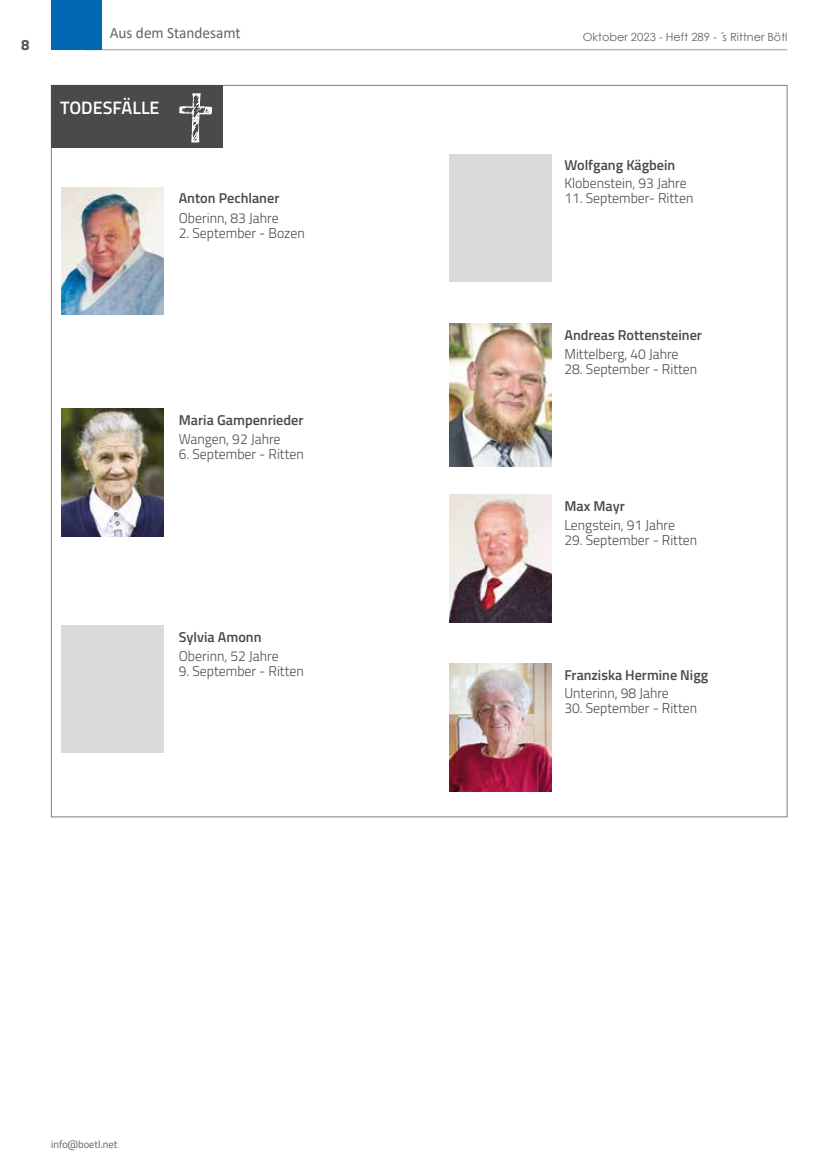
<style>
.page{position:relative;width:830px;height:1170px;background:#fff}
.page>*{position:absolute;margin:0;border:0;box-sizing:border-box;transform-origin:0 0}
.t1{font:600 18px "Titillium Web";color:#fff}
.t2{font:15.75px "Calibri";color:#636362}
.t3{font:700 15px "Titillium Web";color:#575756}
.t4{font:300 14.25px "Titillium Web";color:#4a4a49}
.t5{font:600 14.25px "Titillium Web";color:#4a4a49}
.t6{font:11.25px "Century Gothic";color:#636362}
.t7{font:10.5px "Titillium Web";color:#636362}
</style>
<div class="page">
<hr style="left:85px;top:49px;width:702px;height:1px;background:#9d9d9c">
<div style="left:51px;top:0;width:50px;height:50px;background:#0067b2"></div>
<div style="left:51px;top:85px;width:171px;height:63px;background:#4a4a49"></div>
<img style="left:62px;top:187px;width:102px;height:128px">
<svg style="left:179px;top:93px;width:33px;height:49px"></svg>
<div style="left:449px;top:154px;width:102px;height:127px;background:#dadada"></div>
<img style="left:62px;top:408px;width:102px;height:128px">
<div style="left:62px;top:625px;width:102px;height:128px;background:#dadada"></div>
<img style="left:449px;top:494px;width:102px;height:128px">
<img style="left:449px;top:663px;width:102px;height:128px">
<img style="left:449px;top:324px;width:102px;height:142px">
<p class="t3" style="left:21px;top:33px;width:10px">8</p>
<p class="t2" style="left:110px;top:22px;width:132px">Aus dem Standesamt</p>
<p class="t6" style="left:582px;top:29px;width:206px">Oktober 2023 - Heft 289 - ´s Rittner Bötl</p>
<p class="t1" style="left:60px;top:94px;width:101px">TODESFÄLLE</p>
<p class="t5" style="left:179px;top:188px;width:102px">Anton Pechlaner</p>
<p class="t4" style="left:179px;top:207px;width:101px">Oberinn, 83 Jahre</p>
<p class="t4" style="left:179px;top:222px;width:127px">2. September - Bozen</p>
<p class="t5" style="left:564px;top:154px;width:112px">Wolfgang Kägbein</p>
<p class="t4" style="left:564px;top:173px;width:124px">Klobenstein, 93 Jahre</p>
<p class="t4" style="left:564px;top:188px;width:130px">11. September- Ritten</p>
<p class="t5" style="left:179px;top:409px;width:126px">Maria Gampenrieder</p>
<p class="t4" style="left:179px;top:428px;width:103px">Wangen, 92 Jahre</p>
<p class="t4" style="left:179px;top:443px;width:126px">6. September - Ritten</p>
<p class="t5" style="left:179px;top:625px;width:84px">Sylvia Amonn</p>
<p class="t4" style="left:179px;top:645px;width:101px">Oberinn, 52 Jahre</p>
<p class="t4" style="left:179px;top:660px;width:126px">9. September - Ritten</p>
<p class="t5" style="left:564px;top:324px;width:139px">Andreas Rottensteiner</p>
<p class="t4" style="left:564px;top:344px;width:116px">Mittelberg, 40 Jahre</p>
<p class="t4" style="left:564px;top:359px;width:134px">28. September - Ritten</p>
<p class="t5" style="left:564px;top:495px;width:62px">Max Mayr</p>
<p class="t4" style="left:564px;top:514px;width:112px">Lengstein, 91 Jahre</p>
<p class="t4" style="left:564px;top:529px;width:134px">29. September - Ritten</p>
<p class="t5" style="left:564px;top:664px;width:145px">Franziska Hermine Nigg</p>
<p class="t4" style="left:564px;top:683px;width:106px">Unterinn, 98 Jahre</p>
<p class="t4" style="left:564px;top:698px;width:134px">30. September - Ritten</p>
<p class="t7" style="left:51px;top:1136px;width:68px">info@boetl.net</p>
</div>
